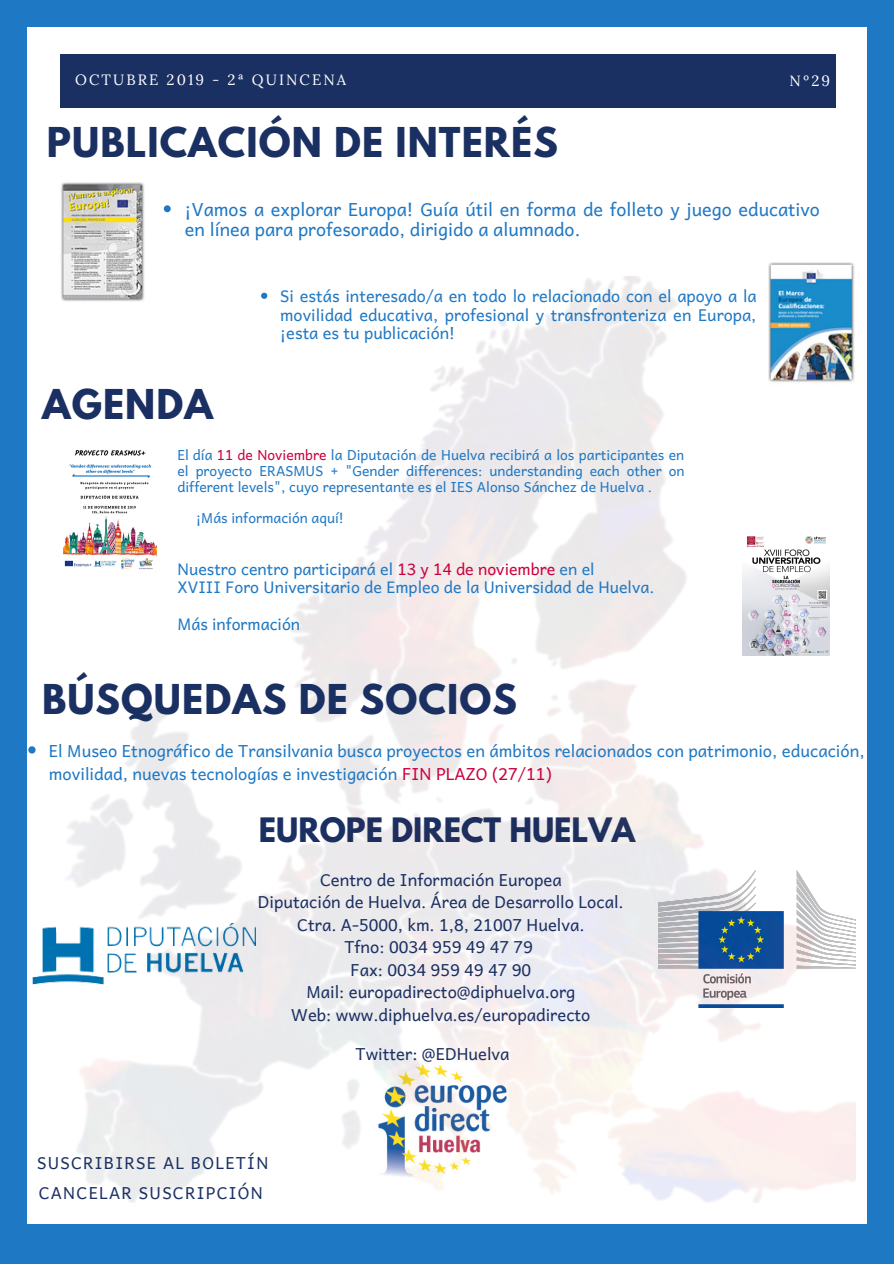
<style>
.page{position:relative;width:894px;height:1264px;background:#fff}
.page>*{position:absolute;margin:0;border:0;box-sizing:border-box;transform-origin:0 0}
.t1{font:700 36.45px "League Spartan";letter-spacing:.03em;color:#1b3062}
.t2{font:700 29.85px "League Spartan";color:#1b3062}
.t3{font:18px/20.5px "Andika";color:#1f78c4}
.t4{font:16.65px/22.8px "Andika";color:#1f78c4}
.t5{font:16.5px/22.5px "Andika";color:#1b3062;text-align:center}
.t6{font:16.5px/30px "Andika";letter-spacing:.07em;color:#1b3062}
.t7{font:16.35px/18.6px "Andika";color:#1f78c4;text-align:justify}
.t8{font:16.05px/18.3px "Andika";color:#1f78c4}
.t9{font:14.85px "Lora";letter-spacing:.14em;color:#fff}
.t10{font:13.95px/15.9px "Andika";color:#1f78c4;text-align:justify}
.s1{color:#cb013e}
</style>
<div class="page">
<div style="left:0;top:0;width:893px;height:1263px;background:#1f78c4"></div>
<div style="left:27px;top:28px;width:839px;height:1196px;background:#fff"></div>
<div style="left:60px;top:55px;width:775px;height:53px;background:#1b3062"></div>
<img style="left:33px;top:926px;width:30px;height:58px">
<img style="left:63px;top:277px;width:792px;height:925px">
<svg style="left:28px;top:746px;width:8px;height:7px"></svg>
<svg style="left:164px;top:205px;width:7px;height:7px"></svg>
<svg style="left:261px;top:293px;width:6px;height:6px"></svg>
<img style="left:767px;top:262px;width:87px;height:123px">
<img style="left:60px;top:182px;width:84px;height:119px">
<img style="left:63px;top:441px;width:94px;height:131px">
<img style="left:742px;top:533px;width:87px;height:122px">
<p class="t9" style="left:75px;top:70px;width:272px">OCTUBRE 2019 - 2ª QUINCENA</p>
<p class="t9" style="left:789px;top:71px;width:42px">Nº29</p>
<h1 class="t1" style="left:47px;top:124px;width:512px">PUBLICACIÓN DE INTERÉS</h1>
<p class="t3" style="left:185px;top:198px;width:636px">¡Vamos a explorar Europa! Guía útil en forma de folleto y juego educativo en línea para profesorado, dirigido a alumnado.</p>
<h1 class="t1" style="left:42px;top:386px;width:172px">AGENDA</h1>
<p class="t7" style="left:280px;top:286px;width:478px">Si estás interesado/a en todo lo relacionado con el apoyo a la movilidad educativa, profesional y transfronteriza en Europa, ¡esta es tu publicación!</p>
<p class="t10" style="left:177px;top:446px;width:508px">El día <span class="s1">11 de Noviembre</span> la Diputación de Huelva recibirá a los participantes en el proyecto ERASMUS + "Gender differences: understanding each other on different levels", cuyo representante es el IES Alonso Sánchez de Huelva .</p>
<p class="t10" style="left:196px;top:509px;width:149px">¡Más información aquí!</p>
<p class="t8" style="left:177px;top:559px;width:478px">Nuestro centro participará el <span class="s1">13 y 14 de noviembre</span> en el<br>XVIII Foro Universitario de Empleo de la Universidad de Huelva.</p>
<p class="t8" style="left:177px;top:614px;width:124px">Más información</p>
<h1 class="t1" style="left:42px;top:681px;width:476px">BÚSQUEDAS DE SOCIOS</h1>
<p class="t4" style="left:49px;top:738px;width:817px">El Museo Etnográfico de Transilvania busca proyectos en ámbitos relacionados con patrimonio, educación, movilidad, nuevas tecnologías e investigación <span class="s1">FIN PLAZO (27/11)</span></p>
<h2 class="t2" style="left:259px;top:815px;width:378px">EUROPE DIRECT HUELVA</h2>
<p class="t5" style="left:258px;top:867px;width:367px">Centro de Información Europea<br>Diputación de Huelva. Área de Desarrollo Local.<br>Ctra. A-5000, km. 1,8, 21007 Huelva.<br>Tfno: 0034 959 49 47 79<br>Fax: 0034 959 49 47 90<br>Mail: europadirecto@diphuelva.org<br>Web: www.diphuelva.es/europadirecto</p>
<p class="t5" style="left:355px;top:1041px;width:155px">Twitter: @EDHuelva</p>
<p class="t6" style="left:37px;top:1146px;width:233px">SUSCRIBIRSE AL BOLETÍN<br>CANCELAR SUSCRIPCIÓN</p>
</div>
